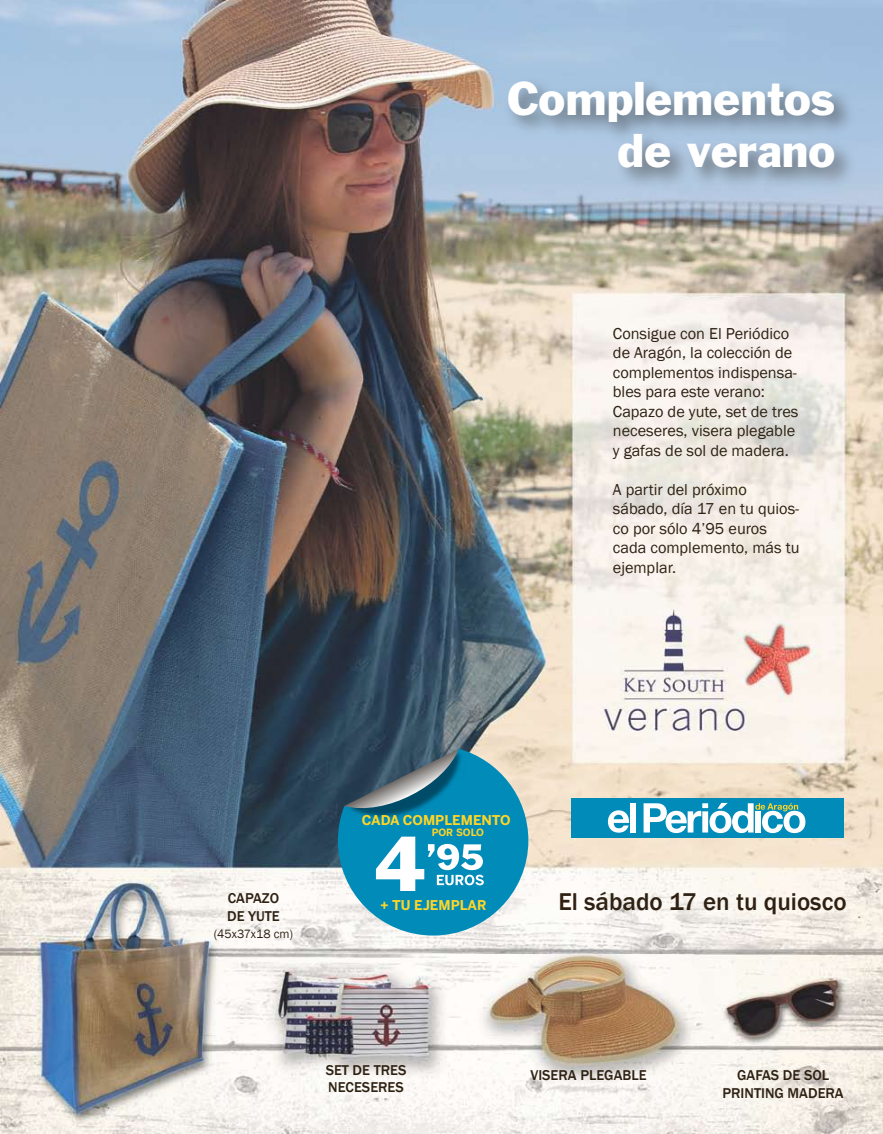
<style>
.page{position:relative;width:883px;height:1134px;background:#fff}
.page>*{position:absolute;margin:0;border:0;box-sizing:border-box;transform-origin:0 0}
.t1{font:43.75px/52.5px "Franklin Gothic Std";color:#fff;text-align:right}
.t2{font:500 25px "Franklin Gothic";color:#2e2113}
.t3{font:16.25px/19.5px "Franklin Gothic";color:#2e2113}
.t4{font:500 14.62px/17.5px "Franklin Gothic";color:#2e2113}
.t5{font:700 13.38px "Benton Sans";color:#ffd527}
.t6{font:12.38px "Franklin Gothic";color:#2e2113}
.t7{font:700 10px "Benton Sans";color:#ffd527}
</style>
<div class="page">
<img style="left:0;top:0;width:882px;height:1134px">
<div style="left:571px;top:798px;width:272px;height:40px;background:#008bb9"></div>
<svg style="left:607px;top:810px;width:22px;height:23px"></svg>
<div style="left:630px;top:803px;width:6px;height:29px;background:#fff"></div>
<svg style="left:643px;top:803px;width:162px;height:30px"></svg>
<img style="left:340px;top:68px;width:522px;height:185px">
<img style="left:306px;top:710px;width:198px;height:151px">
<svg style="left:338px;top:749px;width:190px;height:186px;background:#4399b5"></svg>
<h1 class="t1" style="left:507px;top:72px;width:329px">Complementos de verano</h1>
<p class="t3" style="left:612px;top:324px;width:187px">Consigue con El Periódico de Aragón, la colección de complementos indispensa&shy;bles para este verano:<br>Capazo de yute, set de tres neceseres, visera plegable y gafas de sol de madera.</p>
<p class="t3" style="left:612px;top:480px;width:188px">A partir del próximo sábado, día 17 en tu quios&shy;co por sólo 4’95 euros cada complemento, más tu ejemplar.</p>
<p class="t4" style="left:227px;top:890px;width:54px">CAPAZO<br>DE YUTE</p>
<p class="t6" style="left:214px;top:926px;width:81px">(45x37x18 cm)</p>
<p class="t5" style="left:361px;top:812px;width:150px">CADA COMPLEMENTO</p>
<p class="t7" style="left:431px;top:826px;width:54px">POR SOLO</p>
<p class="t5" style="left:380px;top:897px;width:108px">+ TU EJEMPLAR</p>
<h2 class="t2" style="left:558px;top:886px;width:289px">El sábado 17 en tu quiosco</h2>
<p class="t4" style="left:325px;top:1061px;width:82px">SET DE TRES<br>NECESERES</p>
<p class="t4" style="left:530px;top:1067px;width:118px">VISERA PLEGABLE</p>
<p class="t4" style="left:722px;top:1067px;width:123px;text-align:center">GAFAS DE SOL<br>PRINTING MADERA</p>
</div>
